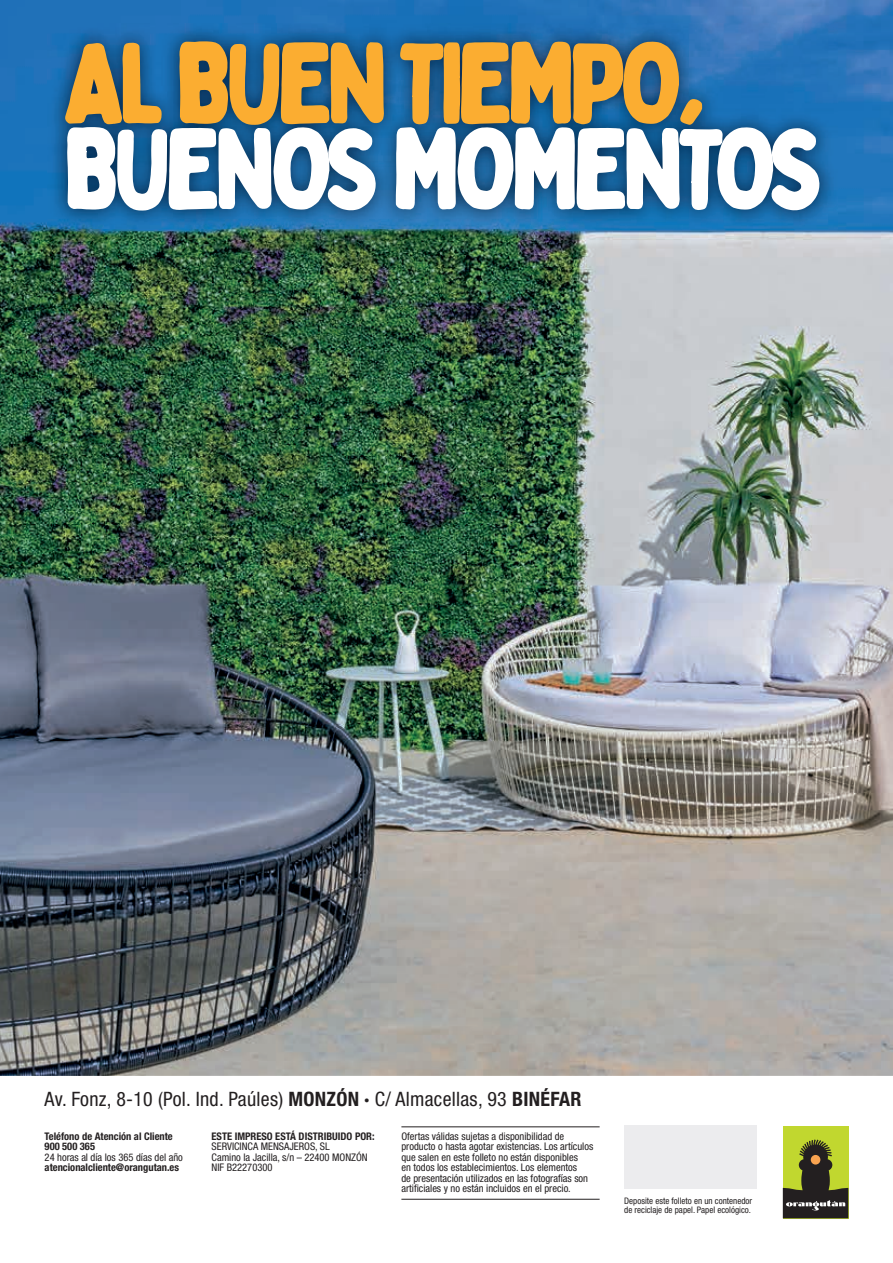
<style>
.page{position:relative;width:893px;height:1263px;background:#fff}
.page>*{position:absolute;margin:0;border:0;box-sizing:border-box;transform-origin:0 0}
.t1{font:110.55px "Bobby Jones Soft";letter-spacing:-.05em;color:#fff}
.t2{font:110.55px "Bobby Jones Soft";letter-spacing:-.05em;color:#fbad31}
.t3{font:condensed 19.8px "Helvetica Neue LT Std";letter-spacing:.015em;color:#231f20}
.t4{font:condensed 10.5px/10.5px "Helvetica Neue LT Std";color:#231f20}
.t5{font:700 condensed 10.5px/10.5px "Helvetica Neue LT Pro";color:#231f20}
.t6{font:condensed 9px/9px "Helvetica Neue LT Std";color:#231f20}
.s1{font-family:"Helvetica Neue LT Pro";font-weight:700}
</style>
<div class="page">
<img style="left:0;top:0;width:893px;height:1076px">
<hr style="left:401px;top:1126px;width:199px;height:1px;background:#231f20">
<hr style="left:401px;top:1199px;width:199px;height:1px;background:#231f20">
<div style="left:624px;top:1126px;width:133px;height:63px;background:#ececee"></div>
<div style="left:783px;top:1126px;width:65px;height:92px;background:#c1d72f"></div>
<svg style="left:783px;top:1139px;width:65px;height:79px"></svg>
<img style="left:48px;top:23px;width:789px;height:205px">
<svg style="left:64px;top:40px;width:321px;height:172px"></svg>
<svg style="left:394px;top:40px;width:427px;height:172px"></svg>
<h1 class="t2" style="left:64px;top:15px;width:646px">AL BUEN TIEMPO,</h1>
<h1 class="t1" style="left:64px;top:101px;width:763px">BUENOS MOMENTOS</h1>
<h2 class="t3" style="left:45px;top:1087px;width:538px">Av. Fonz, 8-10 (Pol. Ind. Paúles) <span class="s1">MONZÓN ·</span> C/ Almacellas, 93 <span class="s1">BINÉFAR</span></h2>
<p class="t4" style="left:401px;top:1131px;width:193px">Ofertas válidas sujetas a disponibilidad de producto o hasta agotar existencias. Los artículos que salen en este folleto no están disponibles<br>en todos los establecimientos. Los elementos<br>de presentación utilizados en las fotografías son artificiales y no están incluidos en el precio.</p>
<p class="t5" style="left:212px;top:1131px;width:165px">ESTE IMPRESO ESTÁ DISTRIBUIDO POR:</p>
<p class="t4" style="left:212px;top:1141px;width:158px">SERVICINCA MENSAJEROS, SL<br>Camino la Jacilla, s/n – 22400 MONZÓN<br>NIF B22270300</p>
<p class="t5" style="left:45px;top:1131px;width:130px">Teléfono de Atención al Cliente<br>900 500 365</p>
<p class="t4" style="left:45px;top:1152px;width:140px">24 horas al día los 365 días del año</p>
<p class="t5" style="left:45px;top:1162px;width:136px">atencionalcliente@orangutan.es</p>
<p class="t6" style="left:624px;top:1196px;width:129px">Deposite este folleto en un contenedor de reciclaje de papel. Papel ecológico.</p>
</div>
